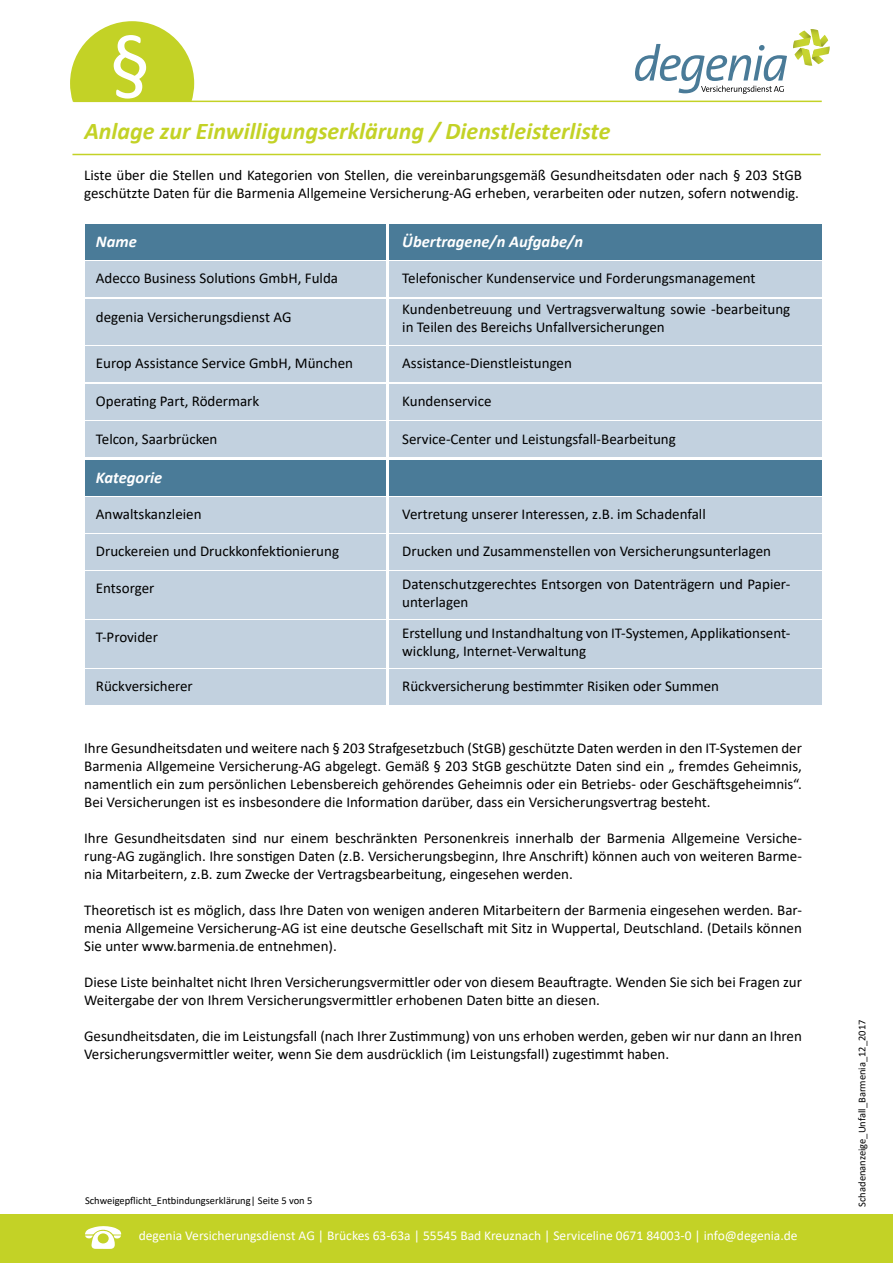
<style>
.page{position:relative;width:893px;height:1263px;background:#fff}
.page>*{position:absolute;margin:0;border:0;box-sizing:border-box;transform-origin:0 0}
.t1{font:84px "Calibri";color:#fff}
.t2{font:italic 700 24px "Calibri";color:#c3d226}
.t3{font:italic 700 16.5px "Calibri";color:#fff}
.t4{font:15px/18px "Calibri";color:#000}
.t5{font:13.5px "Calibri";color:#fff}
.t6{font:10.5px "Calibri";color:#000}
</style>
<div class="page">
<svg style="left:70px;top:21px;width:124px;height:81px"></svg>
<hr style="left:73px;top:101px;width:749px;height:1px;background:#c3d226">
<svg style="left:635px;top:44px;width:152px;height:50px"></svg>
<svg style="left:793px;top:29px;width:37px;height:37px"></svg>
<hr style="left:72px;top:154px;width:749px;height:1px;background:#c3d226">
<div style="left:0;top:1214px;width:893px;height:49px;background:#c3d226"></div>
<svg style="left:85px;top:1226px;width:36px;height:23px"></svg>
<div style="left:85px;top:224px;width:301px;height:35px;background:#4a7b98"></div>
<div style="left:390px;top:224px;width:432px;height:35px;background:#4a7b98"></div>
<div style="left:85px;top:261px;width:301px;height:36px;background:#c2d1df"></div>
<div style="left:390px;top:261px;width:432px;height:36px;background:#c2d1df"></div>
<div style="left:85px;top:299px;width:301px;height:45px;background:#c2d1df"></div>
<div style="left:390px;top:299px;width:432px;height:45px;background:#c2d1df"></div>
<div style="left:85px;top:347px;width:301px;height:35px;background:#c2d1df"></div>
<div style="left:390px;top:347px;width:432px;height:35px;background:#c2d1df"></div>
<div style="left:85px;top:384px;width:301px;height:36px;background:#c2d1df"></div>
<div style="left:390px;top:384px;width:432px;height:36px;background:#c2d1df"></div>
<div style="left:85px;top:422px;width:301px;height:35px;background:#c2d1df"></div>
<div style="left:390px;top:422px;width:432px;height:35px;background:#c2d1df"></div>
<div style="left:85px;top:460px;width:301px;height:35px;background:#4a7b98"></div>
<div style="left:390px;top:460px;width:432px;height:35px;background:#4a7b98"></div>
<div style="left:85px;top:497px;width:301px;height:36px;background:#c2d1df"></div>
<div style="left:390px;top:497px;width:432px;height:36px;background:#c2d1df"></div>
<div style="left:85px;top:534px;width:301px;height:36px;background:#c2d1df"></div>
<div style="left:390px;top:534px;width:432px;height:36px;background:#c2d1df"></div>
<div style="left:85px;top:572px;width:301px;height:47px;background:#c2d1df"></div>
<div style="left:390px;top:572px;width:432px;height:47px;background:#c2d1df"></div>
<div style="left:85px;top:621px;width:301px;height:47px;background:#c2d1df"></div>
<div style="left:390px;top:621px;width:432px;height:47px;background:#c2d1df"></div>
<div style="left:85px;top:669px;width:301px;height:36px;background:#c2d1df"></div>
<div style="left:390px;top:669px;width:432px;height:36px;background:#c2d1df"></div>
<h1 class="t1" style="left:109px;top:4px;width:43px">§</h1>
<h2 class="t2" style="left:84px;top:114px;width:528px">Anlage zur Einwilligungserklärung / Dienstleisterliste</h2>
<p class="t4" style="left:84px;top:165px;width:719px">Liste über die Stellen und Kategorien von Stellen, die vereinbarungsgemäß Gesundheitsdaten oder nach § 203 StGB geschützte Daten für die Barmenia Allgemeine Versicherung-AG erheben, verarbeiten oder nutzen, sofern notwendig.</p>
<p class="t3" style="left:96px;top:230px;width:42px">Name</p>
<p class="t3" style="left:402px;top:230px;width:182px">Übertragene/n Aufgabe/n</p>
<p class="t4" style="left:96px;top:269px;width:244px">Adecco Business Solutions GmbH, Fulda</p>
<p class="t4" style="left:402px;top:269px;width:355px">Telefonischer Kundenservice und Forderungsmanagement</p>
<p class="t4" style="left:96px;top:307px;width:197px">degenia Versicherungsdienst AG</p>
<p class="t4" style="left:402px;top:300px;width:389px">Kundenbetreuung und Vertragsverwaltung sowie -bearbeitung in Teilen des Bereichs Unfallversicherungen</p>
<p class="t4" style="left:96px;top:354px;width:259px">Europ Assistance Service GmbH, München</p>
<p class="t4" style="left:402px;top:354px;width:171px">Assistance-Dienstleistungen</p>
<p class="t4" style="left:96px;top:392px;width:165px">Operating Part, Rödermark</p>
<p class="t4" style="left:402px;top:392px;width:91px">Kundenservice</p>
<p class="t4" style="left:96px;top:429px;width:123px">Telcon, Saarbrücken</p>
<p class="t4" style="left:402px;top:429px;width:275px">Service-Center und Leistungsfall-Bearbeitung</p>
<p class="t3" style="left:96px;top:466px;width:68px">Kategorie</p>
<p class="t4" style="left:96px;top:505px;width:107px">Anwaltskanzleien</p>
<p class="t4" style="left:402px;top:505px;width:305px">Vertretung unserer Interessen, z.B. im Schadenfall</p>
<p class="t4" style="left:96px;top:542px;width:245px">Druckereien und Druckkonfektionierung</p>
<p class="t4" style="left:402px;top:542px;width:370px">Drucken und Zusammenstellen von Versicherungsunterlagen</p>
<p class="t4" style="left:96px;top:579px;width:60px">Entsorger</p>
<p class="t4" style="left:402px;top:575px;width:389px">Datenschutzgerechtes Entsorgen von Datenträgern und Papier&shy;unterlagen</p>
<p class="t4" style="left:96px;top:628px;width:64px">T-Provider</p>
<p class="t4" style="left:402px;top:624px;width:389px">Erstellung und Instandhaltung von IT-Systemen, Applikationsent&shy;wicklung, Internet-Verwaltung</p>
<p class="t4" style="left:96px;top:677px;width:98px">Rückversicherer</p>
<p class="t4" style="left:402px;top:677px;width:318px">Rückversicherung bestimmter Risiken oder Summen</p>
<p class="t4" style="left:84px;top:738px;width:719px;text-align:justify">Ihre Gesundheitsdaten und weitere nach § 203 Strafgesetzbuch (StGB) geschützte Daten werden in den IT-Systemen der Barmenia Allgemeine Versicherung-AG abgelegt. Gemäß § 203 StGB geschützte Daten sind ein „ fremdes Geheimnis, namentlich ein zum persönlichen Lebensbereich gehörendes Geheimnis oder ein Betriebs- oder Geschäftsgeheimnis“.<br>Bei Versicherungen ist es insbesondere die Information darüber, dass ein Versicherungsvertrag besteht.</p>
<p class="t4" style="left:84px;top:828px;width:719px;text-align:justify">Ihre Gesundheitsdaten sind nur einem beschränkten Personenkreis innerhalb der Barmenia Allgemeine Versiche&shy;rung-AG zugänglich. Ihre sonstigen Daten (z.B. Versicherungsbeginn, Ihre Anschrift) können auch von weiteren Barme&shy;nia Mitarbeitern, z.B. zum Zwecke der Vertragsbearbeitung, eingesehen werden.</p>
<p class="t4" style="left:84px;top:900px;width:719px;text-align:justify">Theoretisch ist es möglich, dass Ihre Daten von wenigen anderen Mitarbeitern der Barmenia eingesehen werden. Bar&shy;menia Allgemeine Versicherung-AG ist eine deutsche Gesellschaft mit Sitz in Wuppertal, Deutschland. (Details können Sie unter www.barmenia.de entnehmen).</p>
<p class="t4" style="left:84px;top:972px;width:719px">Diese Liste beinhaltet nicht Ihren Versicherungsvermittler oder von diesem Beauftragte. Wenden Sie sich bei Fragen zur<br>Weitergabe der von Ihrem Versicherungsvermittler erhobenen Daten bitte an diesen.</p>
<p class="t4" style="left:84px;top:1026px;width:719px">Gesundheitsdaten, die im Leistungsfall (nach Ihrer Zustimmung) von uns erhoben werden, geben wir nur dann an Ihren<br>Versicherungsvermittler weiter, wenn Sie dem ausdrücklich (im Leistungsfall) zugestimmt haben.</p>
<p class="t6" style="left:85px;top:1193px;width:229px">Schweigepflicht_Entbindungserklärung| Seite 5 von 5</p>
<p class="t5" style="left:139px;top:1226px;width:660px">degenia Versicherungsdienst AG | Brückes 63-63a | 55545 Bad Kreuznach | Serviceline 0671 84003-0 | info@degenia.de</p>
<p class="t6" style="left:855px;top:1207px;width:189px;rotate:-90deg">Schadenanzeige_Unfall_Barmenia_12_2017</p>
</div>
